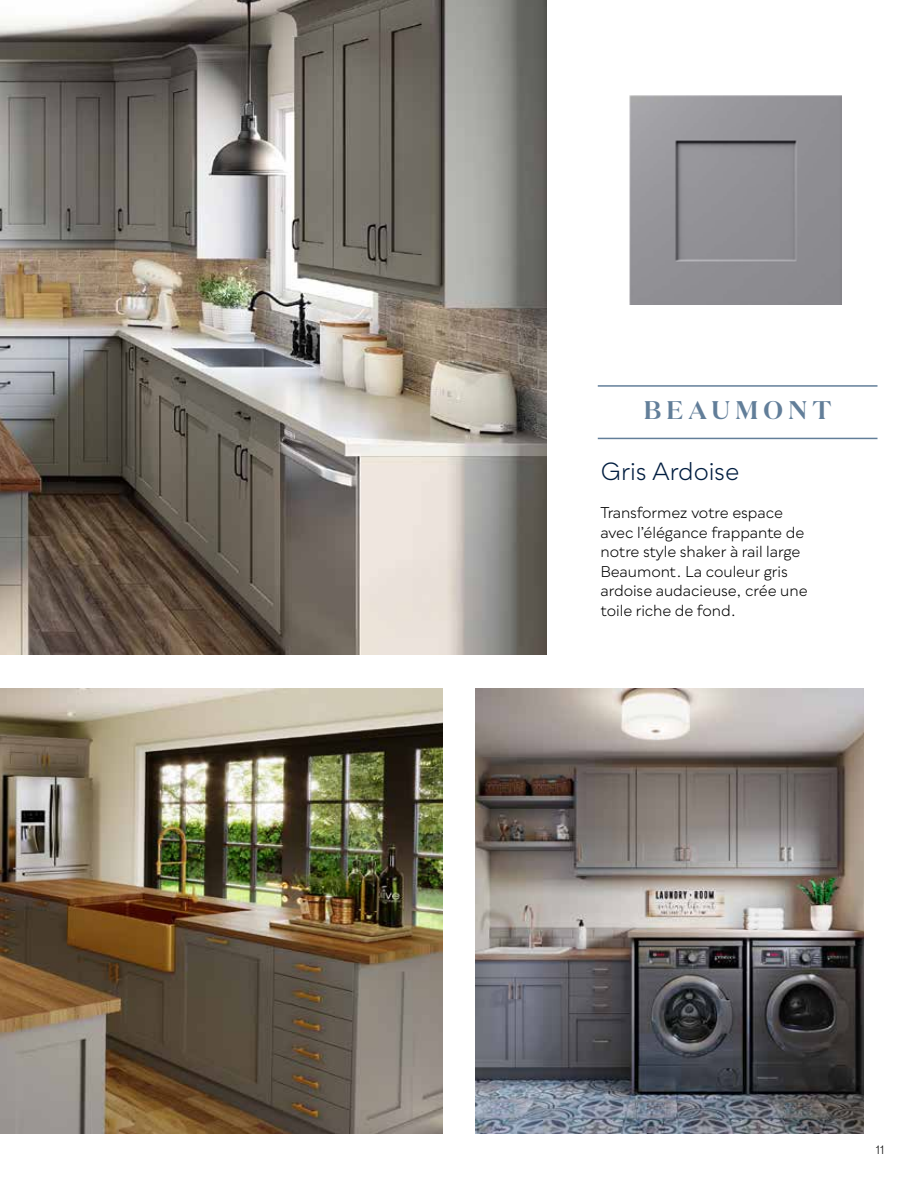
<style>
.page{position:relative;width:918px;height:1188px;background:#fff}
.page>*{position:absolute;margin:0;border:0;box-sizing:border-box;transform-origin:0 0}
.t1{font:600 25.5px "Domaine Disp";letter-spacing:.21em;color:#627e99}
.t2{font:24px "Qualion";letter-spacing:-.005em;color:#001d40}
.t3{font:15px/19.5px "Qualion";letter-spacing:-.005em;color:#000}
.t4{font:12px "Qualion";color:#000}
</style>
<div class="page">
<img style="left:0;top:0;width:546px;height:654px">
<img style="left:476px;top:688px;width:388px;height:446px">
<img style="left:0;top:688px;width:442px;height:446px">
<img style="left:630px;top:96px;width:211px;height:209px">
<hr style="left:598px;top:438px;width:280px;height:1px;background:#627e99">
<hr style="left:598px;top:385px;width:279px;height:2px;background:#627e99">
<h1 class="t1" style="left:644px;top:394px;width:189px">BEAUMONT</h1>
<h2 class="t2" style="left:600px;top:458px;width:141px">Gris Ardoise</h2>
<p class="t3" style="left:600px;top:503px;width:209px">Transformez votre espace avec l’élégance frappante de notre style shaker à rail large<br>Beaumont. La couleur gris ardoise audacieuse, crée une toile riche de fond.</p>
<p class="t4" style="left:876px;top:1143px;width:10px">11</p>
</div>
